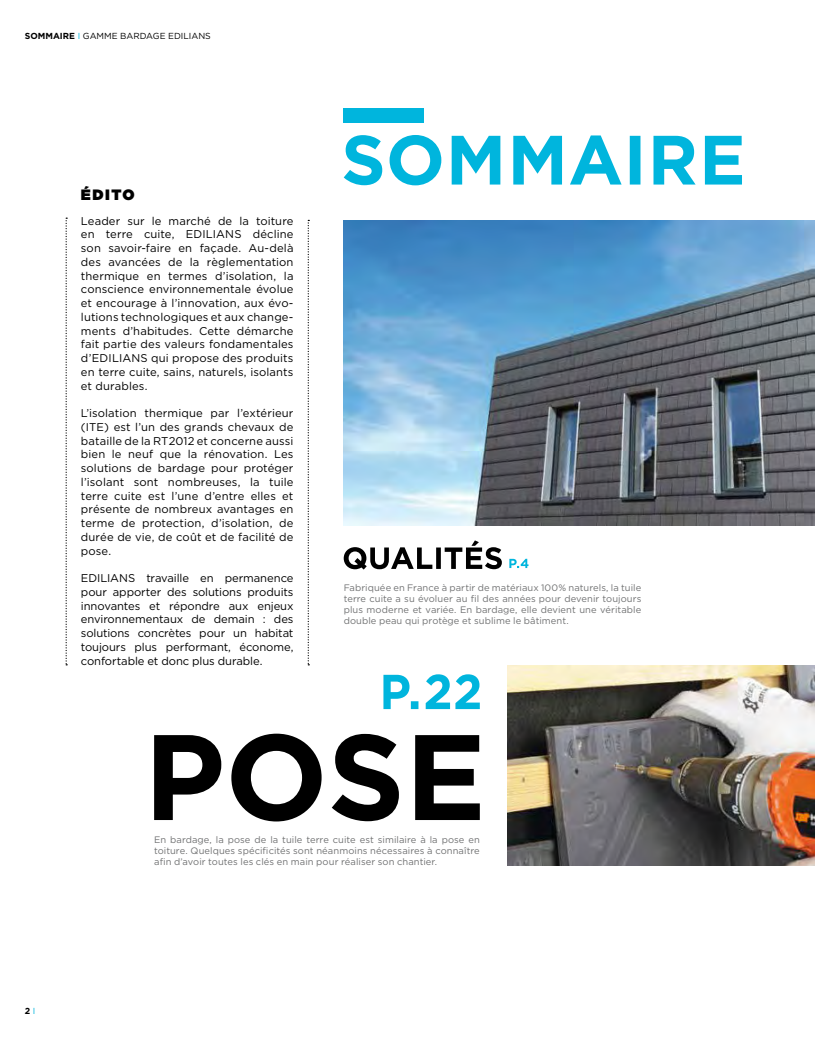
<style>
.page{position:relative;width:815px;height:1053px;background:#fff}
.page>*{position:absolute;margin:0;border:0;box-sizing:border-box;transform-origin:0 0}
.t1{font:900 15px "Gotham HTF";letter-spacing:.1em;color:#000}
.t2{font:11.25px/13.8px "Gotham HTF";letter-spacing:.005em;color:#000;text-align:justify}
.t3{font:9.38px/11.2px "Gotham HTF";letter-spacing:.01em;color:#707172;text-align:justify}
.t4{font:8.75px "Gotham HTF";color:#000}
.t5{font:700 8.75px "Gotham HTF";color:#000}
.s1{font-weight:700}
.s2{color:#00b5dd}
.s3{font-weight:400;color:#00b5dd}
</style>
<div class="page">
<img style="left:507px;top:666px;width:308px;height:199px">
<img style="left:344px;top:221px;width:471px;height:304px">
<svg style="left:344px;top:540px;width:158px;height:29px"></svg>
<svg style="left:509px;top:558px;width:19px;height:10px"></svg>
<svg style="left:383px;top:674px;width:97px;height:35px"></svg>
<svg style="left:154px;top:733px;width:326px;height:88px"></svg>
<svg style="left:308px;top:220px;width:1px;height:445px"></svg>
<svg style="left:66px;top:217px;width:1px;height:448px"></svg>
<svg style="left:344px;top:135px;width:398px;height:50px"></svg>
<div style="left:344px;top:108px;width:80px;height:14px;background:#00b5dd"></div>
<p class="t4" style="left:25px;top:31px;width:188px"><span class="s1">SOMMAIRE</span> <span class="s2">I</span> GAMME BARDAGE EDILIANS</p>
<h1 class="t1" style="left:81px;top:186px;width:55px">ÉDITO</h1>
<p class="t2" style="left:81px;top:213px;width:214px">Leader sur le marché de la toiture en terre cuite, EDILIANS décline son savoir-faire en façade. Au-delà des avancées de la règlementation thermique en termes d’isolation, la conscience environnementale évolue et encourage à l’innovation, aux évo&shy;lutions technologiques et aux change&shy;ments d’habitudes. Cette démarche fait partie des valeurs fondamentales d’EDILIANS qui propose des produits en terre cuite, sains, naturels, isolants et durables.</p>
<p class="t2" style="left:81px;top:406px;width:214px">L’isolation thermique par l’extérieur (ITE) est l’un des grands chevaux de bataille de la RT2012 et concerne aussi bien le neuf que la rénovation. Les solutions de bardage pour protéger l’isolant sont nombreuses, la tuile terre cuite est l’une d’entre elles et présente de nombreux avantages en terme de protection, d’isolation, de durée de vie, de coût et de facilité de pose.</p>
<p class="t2" style="left:81px;top:571px;width:214px">EDILIANS travaille en permanence pour apporter des solutions produits innovantes et répondre aux enjeux environnementaux de demain : des solutions concrètes pour un habitat toujours plus performant, économe, confortable et donc plus durable.</p>
<p class="t3" style="left:344px;top:581px;width:299px">Fabriquée en France à partir de matériaux 100% naturels, la tuile terre cuite a su évoluer au fil des années pour devenir toujours plus moderne et variée. En bardage, elle devient une véritable double peau qui protège et sublime le bâtiment.</p>
<p class="t5" style="left:25px;top:1005px;width:12px">2 <span class="s3">I</span></p>
<p class="t3" style="left:154px;top:833px;width:327px">En bardage, la pose de la tuile terre cuite est similaire à la pose en toiture. Quelques spécificités sont néanmoins nécessaires à connaître afin d’avoir toutes les clés en main pour réaliser son chantier.</p>
</div>
